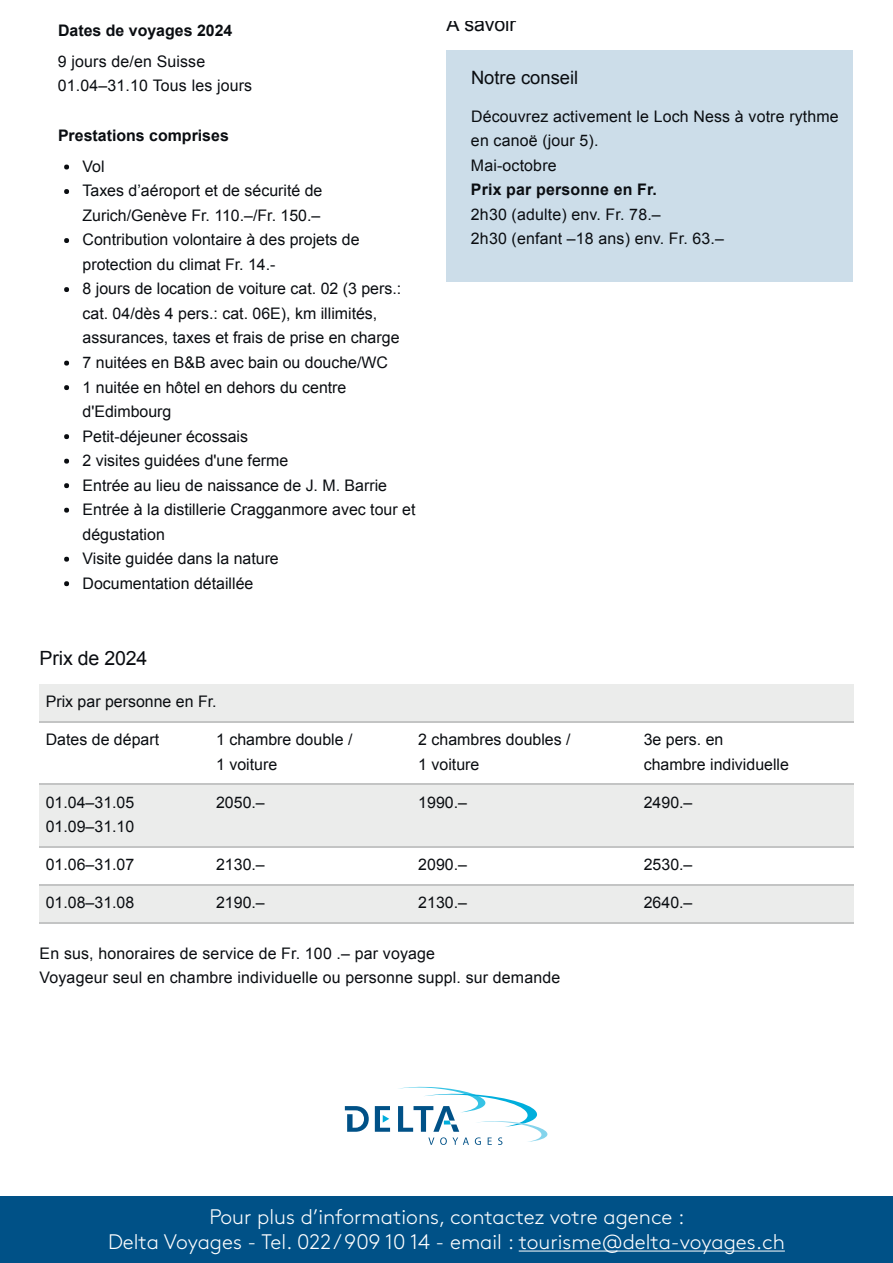
<style>
.page{position:relative;width:893px;height:1263px;background:#fff}
.page>*{position:absolute;margin:0;border:0;box-sizing:border-box;transform-origin:0 0}
.t1{font:300 21px/25.2px "Brown";color:#fff;text-align:center}
.t2{font:19.65px "Arial";letter-spacing:-.01em;color:#0a0d11}
.t3{font:18.45px "Arial";color:#0a0d11}
.t4{font:15.9px/24.5px "Arial";color:#0a0d11}
.t5{font:700 15.9px "Arial";color:#0a0d11}
</style>
<div class="page">
<div style="left:40px;top:684px;width:372px;height:37px;background:#ebeceb"></div>
<div style="left:412px;top:684px;width:226px;height:37px;background:#ebeceb"></div>
<div style="left:638px;top:684px;width:215px;height:37px;background:#ebeceb"></div>
<div style="left:40px;top:783px;width:170px;height:63px;background:#ebeceb"></div>
<div style="left:210px;top:783px;width:202px;height:63px;background:#ebeceb"></div>
<div style="left:412px;top:783px;width:226px;height:63px;background:#ebeceb"></div>
<div style="left:638px;top:783px;width:215px;height:63px;background:#ebeceb"></div>
<div style="left:40px;top:884px;width:170px;height:38px;background:#ebeceb"></div>
<div style="left:210px;top:884px;width:202px;height:38px;background:#ebeceb"></div>
<div style="left:412px;top:884px;width:226px;height:38px;background:#ebeceb"></div>
<div style="left:638px;top:884px;width:215px;height:38px;background:#ebeceb"></div>
<hr style="left:638px;top:922px;width:215px;height:1px;background:#c3c4c4">
<hr style="left:412px;top:922px;width:226px;height:1px;background:#c3c4c4">
<hr style="left:210px;top:922px;width:202px;height:1px;background:#c3c4c4">
<hr style="left:40px;top:922px;width:170px;height:1px;background:#c3c4c4">
<hr style="left:638px;top:884px;width:215px;height:1px;background:#c3c4c4">
<hr style="left:412px;top:884px;width:226px;height:1px;background:#c3c4c4">
<hr style="left:210px;top:884px;width:202px;height:1px;background:#c3c4c4">
<hr style="left:40px;top:884px;width:170px;height:1px;background:#c3c4c4">
<hr style="left:638px;top:846px;width:215px;height:1px;background:#c3c4c4">
<hr style="left:412px;top:846px;width:226px;height:1px;background:#c3c4c4">
<hr style="left:210px;top:846px;width:202px;height:1px;background:#c3c4c4">
<hr style="left:40px;top:846px;width:170px;height:1px;background:#c3c4c4">
<hr style="left:638px;top:783px;width:215px;height:2px;background:#c3c4c4">
<hr style="left:412px;top:783px;width:226px;height:2px;background:#c3c4c4">
<hr style="left:210px;top:783px;width:202px;height:2px;background:#c3c4c4">
<hr style="left:40px;top:783px;width:170px;height:2px;background:#c3c4c4">
<hr style="left:638px;top:721px;width:215px;height:1px;background:#c3c4c4">
<hr style="left:412px;top:721px;width:226px;height:1px;background:#c3c4c4">
<hr style="left:40px;top:721px;width:372px;height:1px;background:#c3c4c4">
<svg style="left:64px;top:165px;width:5px;height:4px"></svg>
<svg style="left:64px;top:189px;width:5px;height:5px"></svg>
<svg style="left:64px;top:238px;width:5px;height:5px"></svg>
<svg style="left:64px;top:287px;width:5px;height:5px"></svg>
<svg style="left:64px;top:361px;width:5px;height:5px"></svg>
<svg style="left:64px;top:385px;width:5px;height:5px"></svg>
<svg style="left:64px;top:434px;width:5px;height:5px"></svg>
<svg style="left:64px;top:459px;width:5px;height:5px"></svg>
<svg style="left:64px;top:483px;width:5px;height:5px"></svg>
<svg style="left:64px;top:508px;width:5px;height:5px"></svg>
<svg style="left:64px;top:557px;width:5px;height:5px"></svg>
<svg style="left:64px;top:581px;width:5px;height:5px"></svg>
<div style="left:446px;top:51px;width:407px;height:231px;background:#ccdde9"></div>
<div style="left:0;top:1196px;width:893px;height:67px;background:#005187"></div>
<hr style="left:519px;top:1250px;width:266px;height:1px;background:#fff">
<svg style="left:345px;top:1106px;width:24px;height:26px"></svg>
<svg style="left:375px;top:1106px;width:15px;height:26px"></svg>
<svg style="left:398px;top:1086px;width:150px;height:59px"></svg>
<p class="t5" style="left:58px;top:19px;width:176px">Dates de voyages 2024</p>
<p class="t4" style="left:58px;top:49px;width:196px">9 jours de/en Suisse<br>01.04–31.10 Tous les jours</p>
<p class="t5" style="left:58px;top:125px;width:172px">Prestations comprises</p>
<p class="t4" style="left:83px;top:154px;width:334px">Vol<br>Taxes d’aéroport et de sécurité de<br>Zurich/Genève Fr. 110.–/Fr. 150.–<br>Contribution volontaire à des projets de protection du climat Fr. 14.-<br>8 jours de location de voiture cat. 02 (3 pers.: cat. 04/dès 4 pers.: cat. 06E), km illimités, assurances, taxes et frais de prise en charge<br>7 nuitées en B&amp;B avec bain ou douche/WC<br>1 nuitée en hôtel en dehors du centre d'Edimbourg<br>Petit-déjeuner écossais<br>2 visites guidées d'une ferme<br>Entrée au lieu de naissance de J. M. Barrie<br>Entrée à la distillerie Cragganmore avec tour et dégustation<br>Visite guidée dans la nature<br>Documentation détaillée</p>
<p class="t2" style="left:446px;top:11px;width:71px">À savoir</p>
<p class="t3" style="left:471px;top:65px;width:109px">Notre conseil</p>
<p class="t4" style="left:471px;top:104px;width:369px">Découvrez activement le Loch Ness à votre rythme en canoë (jour 5).<br>Mai-octobre</p>
<p class="t5" style="left:471px;top:179px;width:188px">Prix par personne en Fr.</p>
<p class="t4" style="left:471px;top:202px;width:255px">2h30 (adulte) env. Fr. 78.–<br>2h30 (enfant –18 ans) env. Fr. 63.–</p>
<p class="t2" style="left:40px;top:644px;width:109px">Prix de 2024</p>
<p class="t4" style="left:46px;top:690px;width:172px">Prix par personne en Fr.</p>
<p class="t4" style="left:46px;top:727px;width:115px">Dates de départ</p>
<p class="t4" style="left:216px;top:727px;width:138px">1 chambre double /<br>1 voiture</p>
<p class="t4" style="left:418px;top:727px;width:154px">2 chambres doubles /<br>1 voiture</p>
<p class="t4" style="left:644px;top:727px;width:147px">3e pers. en chambre individuelle</p>
<p class="t4" style="left:46px;top:790px;width:90px">01.04–31.05<br>01.09–31.10</p>
<p class="t4" style="left:216px;top:790px;width:50px">2050.–</p>
<p class="t4" style="left:418px;top:790px;width:50px">1990.–</p>
<p class="t4" style="left:644px;top:790px;width:50px">2490.–</p>
<p class="t4" style="left:46px;top:852px;width:90px">01.06–31.07</p>
<p class="t4" style="left:216px;top:852px;width:50px">2130.–</p>
<p class="t4" style="left:418px;top:852px;width:50px">2090.–</p>
<p class="t4" style="left:644px;top:852px;width:50px">2530.–</p>
<p class="t4" style="left:46px;top:890px;width:90px">01.08–31.08</p>
<p class="t4" style="left:216px;top:890px;width:50px">2190.–</p>
<p class="t4" style="left:418px;top:890px;width:50px">2130.–</p>
<p class="t4" style="left:644px;top:890px;width:50px">2640.–</p>
<p class="t4" style="left:40px;top:941px;width:522px">En sus, honoraires de service de Fr. 100 .– par voyage<br>Voyageur seul en chambre individuelle ou personne suppl. sur demande</p>
<h1 class="t1" style="left:108px;top:1202px;width:678px">Pour plus d’informations, contactez votre agence :<br>Delta Voyages - Tel. 022 / 909 10 14 - email : tourisme@delta-voyages.ch</h1>
</div>
